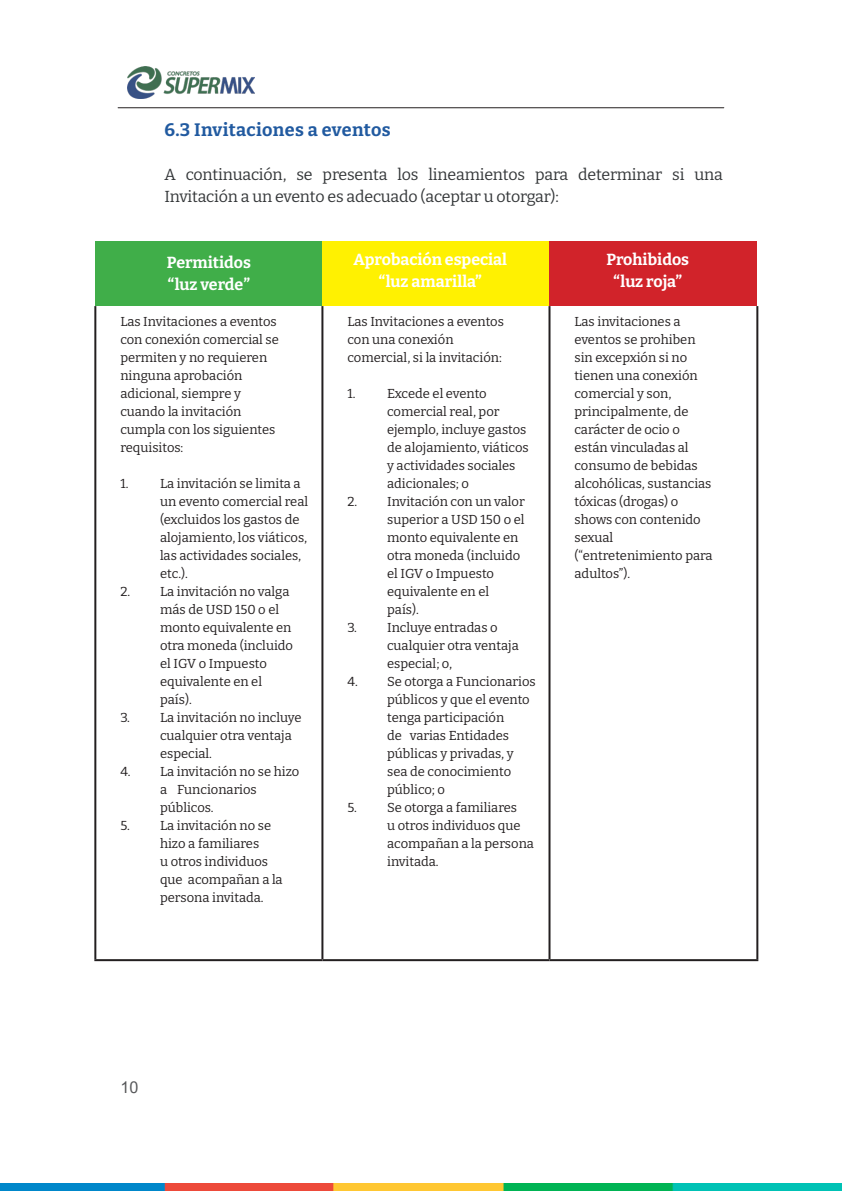
<style>
.page{position:relative;width:842px;height:1191px;background:#fff}
.page>*{position:absolute;margin:0;border:0;box-sizing:border-box;transform-origin:0 0}
.Títulos{font:700 18px "Bitter";letter-spacing:.02em;color:#215aa0}
.Títulos-2{font:16px/22px "Bitter";letter-spacing:-.01em;color:#333638}
.Párrafos_metidos{font:700 16px "Bitter";color:#fff}
.t1{font:16px "Arial Nova";color:#57585a}
.Párrafos_metidos-2{font:13px/18px "Bitter";color:#231f20}
</style>
<div class="page">
<hr style="left:118px;top:107px;width:606px;height:1px;background:#231f20">
<img style="left:0;top:1183px;width:842px;height:8px">
<img style="left:127px;top:66px;width:128px;height:33px">
<div style="left:95px;top:242px;width:227px;height:64px;background:#40ae49"></div>
<div style="left:322px;top:242px;width:227px;height:64px;background:#fff101"></div>
<div style="left:549px;top:242px;width:208px;height:64px;background:#d1232a"></div>
<hr style="left:94px;top:306px;width:2px;height:653px;background:#231f20">
<hr style="left:321px;top:306px;width:2px;height:653px;background:#231f20">
<hr style="left:548px;top:306px;width:2px;height:653px;background:#231f20">
<hr style="left:756px;top:306px;width:2px;height:653px;background:#231f20">
<hr style="left:94px;top:959px;width:228px;height:2px;background:#231f20">
<hr style="left:322px;top:959px;width:227px;height:2px;background:#231f20">
<hr style="left:549px;top:959px;width:209px;height:2px;background:#231f20">
<p class="Títulos" style="left:164px;top:115px;width:228px">6.3 Invitaciones a eventos</p>
<p class="Títulos-2" style="left:164px;top:162px;width:560px">A continuación, se presenta los lineamientos para determinar si una<br>Invitación a un evento es adecuado (aceptar u otorgar):</p>
<p class="Párrafos_metidos" style="left:167px;top:249px;width:86px">Permitidos</p>
<p class="Párrafos_metidos" style="left:168px;top:271px;width:84px">“luz verde”</p>
<p class="Párrafos_metidos-2" style="left:120px;top:312px;width:158px">Las Invitaciones a eventos</p>
<p class="Párrafos_metidos-2" style="left:120px;top:330px;width:160px">con conexión comercial se</p>
<p class="Párrafos_metidos-2" style="left:120px;top:348px;width:148px">permiten y no requieren</p>
<p class="Párrafos_metidos-2" style="left:120px;top:366px;width:124px">ninguna aprobación</p>
<p class="Párrafos_metidos-2" style="left:120px;top:384px;width:122px">adicional, siempre y</p>
<p class="Párrafos_metidos-2" style="left:120px;top:402px;width:123px">cuando la invitación</p>
<p class="Párrafos_metidos-2" style="left:120px;top:420px;width:157px">cumpla con los siguientes</p>
<p class="Párrafos_metidos-2" style="left:120px;top:438px;width:64px">requisitos:</p>
<p class="Párrafos_metidos-2" style="left:120px;top:474px;width:10px">1.</p>
<p class="Párrafos_metidos-2" style="left:160px;top:474px;width:150px">La invitación se limita a un evento comercial real (excluidos los gastos de alojamiento, los viáticos, las actividades sociales, etc.).</p>
<p class="Párrafos_metidos-2" style="left:160px;top:582px;width:135px;text-indent:-40px">2. La invitación no valga más de USD 150 o el monto equivalente en otra moneda (incluido el IGV o Impuesto equivalente en el país).</p>
<p class="Párrafos_metidos-2" style="left:160px;top:708px;width:143px;text-indent:-40px">3. La invitación no incluye cualquier otra ventaja especial.</p>
<p class="Párrafos_metidos-2" style="left:160px;top:762px;width:141px;text-indent:-40px">4. La invitación no se hizo a Funcionarios públicos.</p>
<p class="Párrafos_metidos-2" style="left:160px;top:816px;width:124px;text-indent:-40px">5. La invitación no se hizo a familiares<br>u otros individuos que acompañan a la persona invitada.</p>
<p class="Párrafos_metidos" style="left:354px;top:246px;width:155px">Aprobación especial</p>
<p class="Párrafos_metidos" style="left:379px;top:268px;width:105px">“luz amarilla”</p>
<p class="Párrafos_metidos-2" style="left:347px;top:312px;width:158px">Las Invitaciones a eventos</p>
<p class="Párrafos_metidos-2" style="left:347px;top:330px;width:108px">con una conexión</p>
<p class="Párrafos_metidos-2" style="left:347px;top:348px;width:156px">comercial, si la invitación:</p>
<p class="Párrafos_metidos-2" style="left:347px;top:384px;width:10px">1.</p>
<p class="Párrafos_metidos-2" style="left:387px;top:384px;width:143px">Excede el evento comercial real, por ejemplo, incluye gastos de alojamiento, viáticos y actividades sociales adicionales; o</p>
<p class="Párrafos_metidos-2" style="left:387px;top:492px;width:139px;text-indent:-40px">2. Invitación con un valor superior a USD 150 o el monto equivalente en otra moneda (incluido el IGV o Impuesto equivalente en el<br>país).</p>
<p class="Párrafos_metidos-2" style="left:387px;top:618px;width:133px;text-indent:-40px">3. Incluye entradas o cualquier otra ventaja especial; o,</p>
<p class="Párrafos_metidos-2" style="left:387px;top:672px;width:150px;text-indent:-40px">4. Se otorga a Funcionarios públicos y que el evento tenga participación<br>de varias Entidades públicas y privadas, y sea de conocimiento público; o</p>
<p class="Párrafos_metidos-2" style="left:387px;top:798px;width:148px;text-indent:-40px">5. Se otorga a familiares<br>u otros individuos que acompañan a la persona invitada.</p>
<p class="Párrafos_metidos" style="left:606px;top:246px;width:84px">Prohibidos</p>
<p class="Párrafos_metidos" style="left:613px;top:268px;width:70px">“luz roja”</p>
<p class="Párrafos_metidos-2" style="left:574px;top:312px;width:108px">Las invitaciones a</p>
<p class="Párrafos_metidos-2" style="left:574px;top:330px;width:123px">eventos se prohiben</p>
<p class="Párrafos_metidos-2" style="left:574px;top:348px;width:114px">sin excepxión si no</p>
<p class="Párrafos_metidos-2" style="left:574px;top:366px;width:125px">tienen una conexión</p>
<p class="Párrafos_metidos-2" style="left:574px;top:384px;width:99px">comercial y son,</p>
<p class="Párrafos_metidos-2" style="left:574px;top:402px;width:116px">principalmente, de</p>
<p class="Párrafos_metidos-2" style="left:574px;top:420px;width:107px">carácter de ocio o</p>
<p class="Párrafos_metidos-2" style="left:574px;top:438px;width:116px">están vinculadas al</p>
<p class="Párrafos_metidos-2" style="left:574px;top:456px;width:125px">consumo de bebidas</p>
<p class="Párrafos_metidos-2" style="left:574px;top:474px;width:138px">alcohólicas, sustancias</p>
<p class="Párrafos_metidos-2" style="left:574px;top:492px;width:105px">tóxicas (drogas) o</p>
<p class="Párrafos_metidos-2" style="left:574px;top:510px;width:128px">shows con contenido</p>
<p class="Párrafos_metidos-2" style="left:574px;top:528px;width:40px">sexual</p>
<p class="Párrafos_metidos-2" style="left:574px;top:546px;width:140px">(“entretenimiento para</p>
<p class="Párrafos_metidos-2" style="left:574px;top:564px;width:57px">adultos”).</p>
<p class="t1" style="left:120px;top:1078px;width:19px">10</p>
</div>
